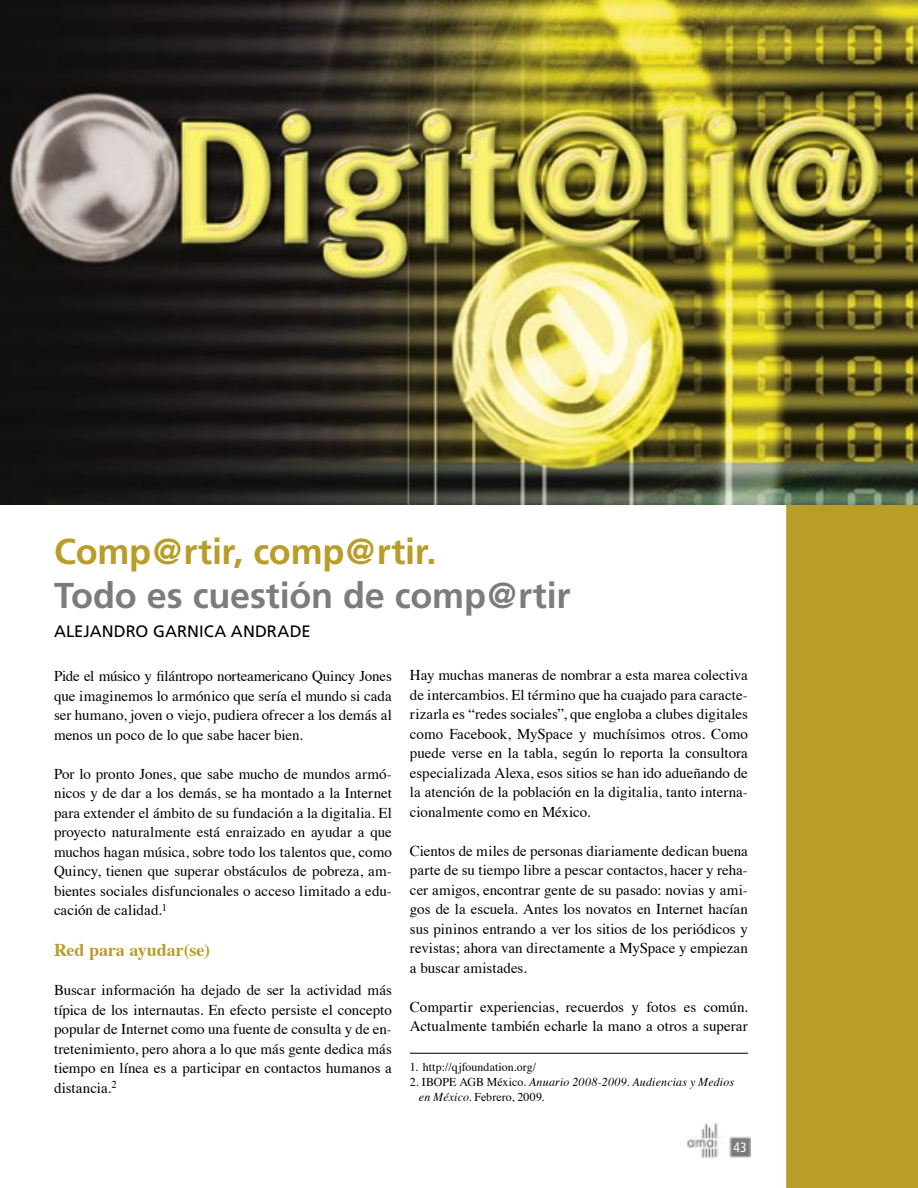
<style>
.page{position:relative;width:918px;height:1188px;background:#fff}
.page>*{position:absolute;margin:0;border:0;box-sizing:border-box;transform-origin:0 0}
.t1{font:700 36px "Frutiger";letter-spacing:-.005em;color:#7c7c7c}
.t2{font:700 36px "Frutiger";letter-spacing:-.005em;color:#b99d28}
.t3{font:700 18px "Times";color:#b99d28}
.t4{font:16.5px "Frutiger";letter-spacing:.005em;color:#000}
.t5{font:15px/19.5px "Times";color:#000;text-align:justify}
.t6{font:condensed 13.5px "Frutiger";color:#fff}
.t7{font:italic 12px/15px "Times";letter-spacing:.02em;color:#000}
.t8{font:12px "Times";letter-spacing:.005em;color:#000}
.s1{font-style:normal}
</style>
<div class="page">
<img style="left:686px;top:1124px;width:64px;height:33px">
<svg style="left:786px;top:505px;width:132px;height:683px;background:#bba02e"></svg>
<img style="left:0;top:0;width:918px;height:505px">
<hr style="left:410px;top:1053px;width:338px;height:1px;background:#000">
<p class="t2" style="left:54px;top:531px;width:384px">Comp@rtir, comp@rtir.</p>
<p class="t1" style="left:54px;top:574px;width:518px">Todo es cuestión de comp@rtir</p>
<p class="t4" style="left:54px;top:622px;width:258px">ALEJANDRO GARNICA ANDRADE</p>
<p class="t5" style="left:54px;top:665px;width:339px">Pide el músico y filántropo norteamericano Quincy Jones que imaginemos lo armónico que sería el mundo si cada ser humano, joven o viejo, pudiera ofrecer a los demás al menos un poco de lo que sabe hacer bien.</p>
<p class="t5" style="left:54px;top:763px;width:339px">Por lo pronto Jones, que sabe mucho de mundos armó&shy;nicos y de dar a los demás, se ha montado a la Internet para extender el ámbito de su fundación a la digitalia. El proyecto naturalmente está enraizado en ayudar a que muchos hagan música, sobre todo los talentos que, como Quincy, tienen que superar obstáculos de pobreza, am&shy;bientes sociales disfuncionales o acceso limitado a edu&shy;cación de calidad.<sup>1</sup></p>
<p class="t3" style="left:54px;top:933px;width:158px">Red para ayudar(se)</p>
<p class="t5" style="left:54px;top:979px;width:339px">Buscar información ha dejado de ser la actividad más típica de los internautas. En efecto persiste el concepto popular de Internet como una fuente de consulta y de en&shy;tretenimiento, pero ahora a lo que más gente dedica más tiempo en línea es a participar en contactos humanos a distancia.<sup>2</sup></p>
<p class="t5" style="left:410px;top:664px;width:339px">Hay muchas maneras de nombrar a esta marea colectiva de intercambios. El término que ha cuajado para caracte&shy;rizarla es “redes sociales”, que engloba a clubes digitales como Facebook, MySpace y muchísimos otros. Como puede verse en la tabla, según lo reporta la consultora especializada Alexa, esos sitios se han ido adueñando de la atención de la población en la digitalia, tanto interna&shy;cionalmente como en México.</p>
<p class="t5" style="left:410px;top:839px;width:339px">Cientos de miles de personas diariamente dedican buena parte de su tiempo libre a pescar contactos, hacer y reha&shy;cer amigos, encontrar gente de su pasado: novias y ami&shy;gos de la escuela. Antes los novatos en Internet hacían sus pininos entrando a ver los sitios de los periódicos y revistas; ahora van directamente a MySpace y empiezan a buscar amistades.</p>
<p class="t5" style="left:410px;top:995px;width:339px">Compartir experiencias, recuerdos y fotos es común.<br>Actualmente también echarle la mano a otros a superar</p>
<p class="t8" style="left:410px;top:1055px;width:128px">1. http://qjfoundation.org/</p>
<p class="t7" style="left:419px;top:1073px;width:317px;text-indent:-9px"><span class="s1">2. IBOPE AGB México.</span> Anuario 2008-2009. Audiencias y Medios en México<span class="s1">. Febrero, 2009.</span></p>
<p class="t6" style="left:734px;top:1140px;width:15px">43</p>
</div>
